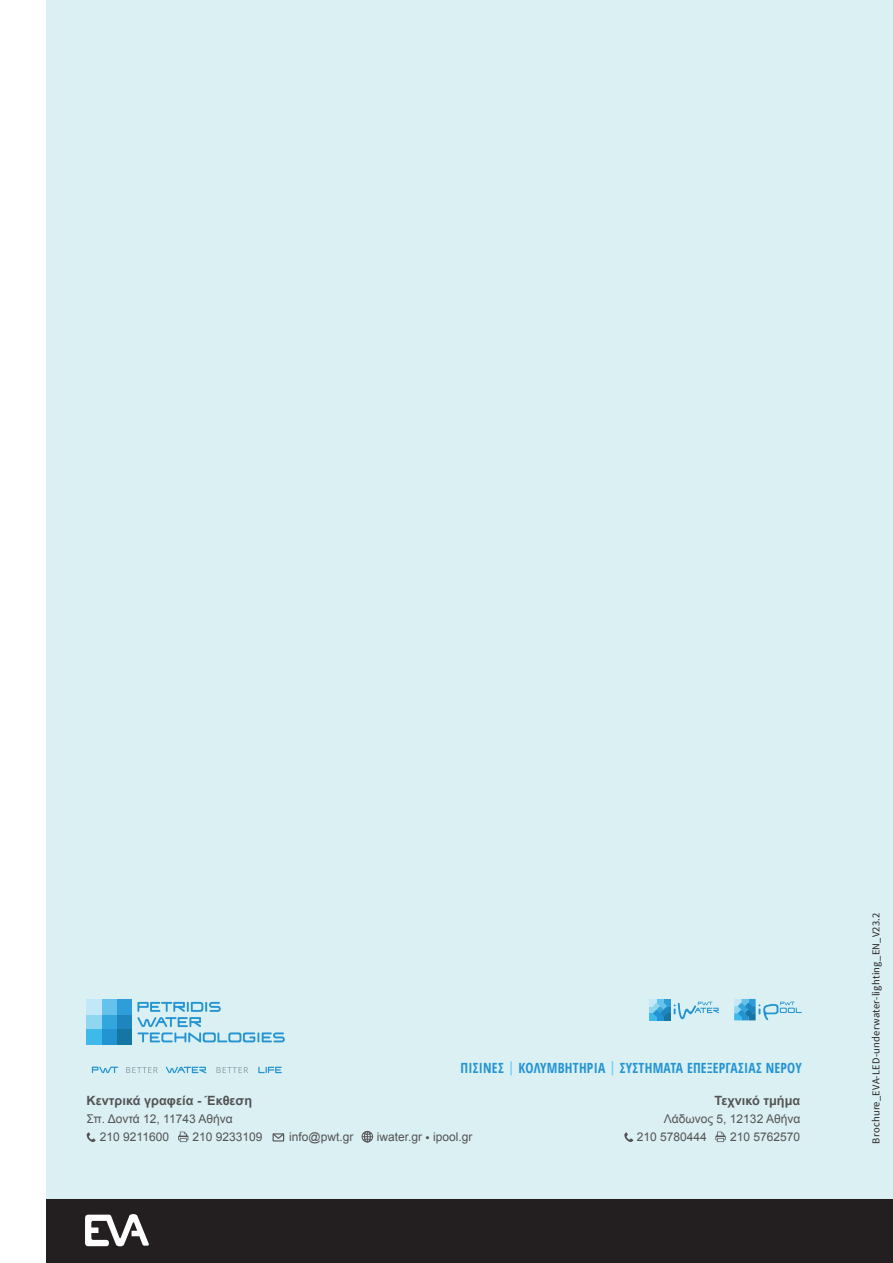
<style>
.page{position:relative;width:893px;height:1263px;background:#fff}
.page>*{position:absolute;margin:0;border:0;box-sizing:border-box;transform-origin:0 0}
.t1{font:700 condensed 14.1px "Open Sans";letter-spacing:.015em;color:#2494d2}
.t2{font:700 12.75px "Arial";color:#535354}
.t3{font:12px/18px "Arial";color:#535354}
.t4{font:10.5px "Source Sans Pro";letter-spacing:.025em;color:#231f20}
.s1{color:#70d0f6}
</style>
<div class="page">
<div style="left:47px;top:0;width:846px;height:1263px;background:#daf0f3"></div>
<div style="left:47px;top:1199px;width:846px;height:64px;background:#231f20"></div>
<svg style="left:85px;top:1214px;width:64px;height:32px"></svg>
<svg style="left:178px;top:1131px;width:10px;height:11px"></svg>
<svg style="left:87px;top:1132px;width:9px;height:10px"></svg>
<svg style="left:715px;top:1131px;width:11px;height:11px"></svg>
<svg style="left:624px;top:1132px;width:9px;height:10px"></svg>
<div style="left:664px;top:1006px;width:7px;height:7px;background:#1f85be"></div>
<div style="left:649px;top:1006px;width:7px;height:7px;background:#8fd7f1"></div>
<div style="left:664px;top:999px;width:7px;height:7px;background:#2f9dd8"></div>
<div style="left:656px;top:999px;width:8px;height:7px;background:#64c2ed"></div>
<div style="left:649px;top:999px;width:7px;height:7px;background:#c5e8f8"></div>
<div style="left:664px;top:1013px;width:7px;height:7px;background:#1576a4"></div>
<div style="left:656px;top:1013px;width:8px;height:7px;background:#2294d2"></div>
<div style="left:649px;top:1013px;width:7px;height:7px;background:#3db9ea"></div>
<svg style="left:653px;top:1002px;width:14px;height:15px"></svg>
<svg style="left:674px;top:1002px;width:45px;height:17px"></svg>
<div style="left:748px;top:1006px;width:8px;height:7px;background:#1f85be"></div>
<div style="left:734px;top:1006px;width:7px;height:7px;background:#8fd7f1"></div>
<div style="left:748px;top:999px;width:8px;height:7px;background:#2f9dd8"></div>
<div style="left:741px;top:999px;width:7px;height:7px;background:#64c2ed"></div>
<div style="left:734px;top:999px;width:7px;height:7px;background:#c5e8f8"></div>
<div style="left:748px;top:1013px;width:8px;height:7px;background:#1576a4"></div>
<div style="left:741px;top:1013px;width:7px;height:7px;background:#2294d2"></div>
<div style="left:734px;top:1013px;width:7px;height:7px;background:#3db9ea"></div>
<svg style="left:738px;top:1002px;width:14px;height:15px"></svg>
<svg style="left:759px;top:1002px;width:43px;height:18px"></svg>
<div style="left:273px;top:1133px;width:11px;height:8px;border:1px solid #535354"></div>
<svg style="left:272px;top:1133px;width:13px;height:7px"></svg>
<svg style="left:362px;top:1131px;width:11px;height:11px"></svg>
<div style="left:117px;top:1014px;width:15px;height:15px;background:#1f85be"></div>
<div style="left:102px;top:1014px;width:15px;height:15px;background:#33a6de"></div>
<div style="left:86px;top:1014px;width:16px;height:15px;background:#8fd7f1"></div>
<div style="left:117px;top:999px;width:15px;height:15px;background:#2f9dd8"></div>
<div style="left:102px;top:999px;width:15px;height:15px;background:#64c2ed"></div>
<div style="left:86px;top:999px;width:16px;height:15px;background:#c1e7f9"></div>
<div style="left:117px;top:1029px;width:15px;height:15px;background:#1576a4"></div>
<div style="left:102px;top:1029px;width:15px;height:15px;background:#2294d2"></div>
<div style="left:86px;top:1029px;width:16px;height:15px;background:#3db9ea"></div>
<svg style="left:137px;top:1002px;width:148px;height:40px"></svg>
<svg style="left:126px;top:1067px;width:32px;height:6px"></svg>
<svg style="left:217px;top:1067px;width:31px;height:6px"></svg>
<svg style="left:258px;top:1067px;width:24px;height:6px"></svg>
<svg style="left:166px;top:1067px;width:40px;height:6px"></svg>
<svg style="left:92px;top:1066px;width:26px;height:7px"></svg>
<p class="t1" style="left:461px;top:1058px;width:343px">ΠΙΣΙΝΕΣ <span class="s1">|</span> ΚΟΛΥΜΒΗΤΗΡΙΑ <span class="s1">|</span> ΣΥΣΤΗΜΑΤΑ ΕΠΕΞΕΡΓΑΣΙΑΣ ΝΕΡΟΥ</p>
<p class="t2" style="left:87px;top:1092px;width:167px">Κεντρικά γραφεία - Έκθεση</p>
<p class="t3" style="left:100px;top:1110px;width:134px;text-indent:-13px">Σπ. Δοντά 12, 11743 Αθήνα<br>210 9211600</p>
<p class="t3" style="left:192px;top:1128px;width:72px">210 9233109</p>
<p class="t3" style="left:289px;top:1128px;width:66px">info@pwt.gr</p>
<p class="t3" style="left:377px;top:1128px;width:97px">iwater.gr • ipool.gr</p>
<p class="t2" style="left:714px;top:1092px;width:87px">Τεχνικό τμήμα</p>
<p class="t3" style="left:637px;top:1110px;width:165px;text-indent:27px">Λάδωνος 5, 12132 Αθήνα<br>210 5780444</p>
<p class="t3" style="left:730px;top:1128px;width:72px">210 5762570</p>
<p class="t4" style="left:870px;top:1143px;width:233px;rotate:-90deg">Brochure_EVA-LED-underwater-lighting_EN_V23.2</p>
</div>
